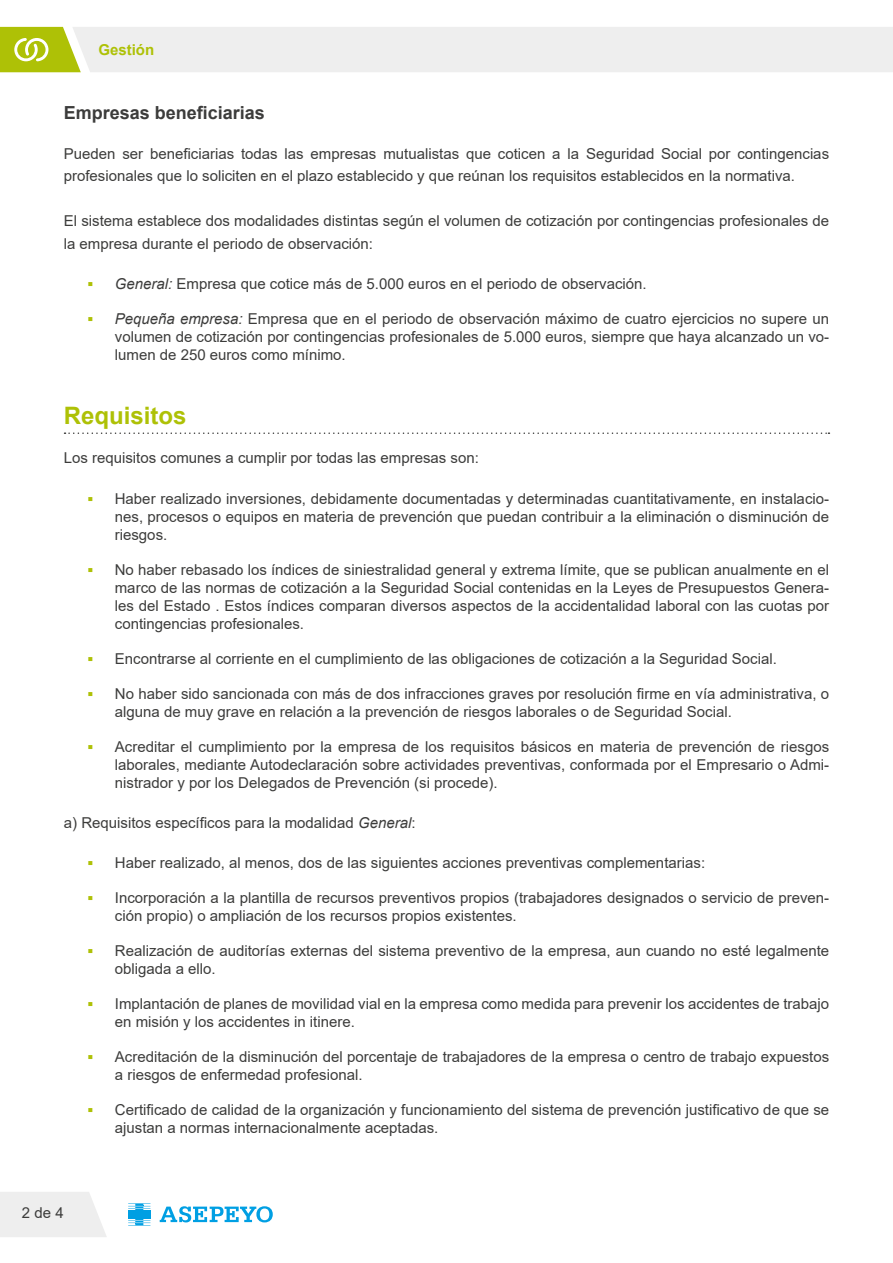
<style>
.page{position:relative;width:893px;height:1263px;background:#fff}
.page>*{position:absolute;margin:0;border:0;box-sizing:border-box;transform-origin:0 0}
.t1{font:700 24px "Arial";color:#aec106}
.t2{font:700 18px "Arial";color:#3c3c3b}
.t3{font:15px/18px "Arial";color:#3c3c3b}
.t4{font:700 15px "Arial";color:#aec106}
.s1{font-weight:700;color:#aec106}
.s2{font-style:italic}
</style>
<div class="page">
<svg style="left:0;top:27px;width:893px;height:45px;background:#e9ebdd"></svg>
<svg style="left:0;top:1192px;width:107px;height:45px;background:#efefef"></svg>
<svg style="left:65px;top:432px;width:764px;height:2px"></svg>
<hr style="left:128px;top:1213px;width:22px;height:2px;background:#009fe3">
<svg style="left:128px;top:1218px;width:22px;height:7px"></svg>
<svg style="left:128px;top:1203px;width:22px;height:7px"></svg>
<hr style="left:128px;top:1216px;width:22px;height:2px;background:#009fe3">
<hr style="left:128px;top:1211px;width:22px;height:2px;background:#009fe3">
<svg style="left:160px;top:1206px;width:113px;height:16px"></svg>
<p class="t4" style="left:98px;top:39px;width:57px">Gestión</p>
<p class="t2" style="left:64px;top:100px;width:203px">Empresas beneficiarias</p>
<p class="t3" style="left:64px;top:142px;width:767px;line-height:22.5px">Pueden ser beneficiarias todas las empresas mutualistas que coticen a la Seguridad Social por contingencias profesionales que lo soliciten en el plazo establecido y que reúnan los requisitos establecidos en la normativa.</p>
<p class="t3" style="left:64px;top:210px;width:767px;line-height:22.5px">El sistema establece dos modalidades distintas según el volumen de cotización por contingencias profesionales de la empresa durante el periodo de observación:</p>
<p class="t3" style="left:88px;top:275px;width:560px"><span class="s1">▪</span> <span class="s2">General:</span> Empresa que cotice más de 5.000 euros en el periodo de observación.</p>
<p class="t3" style="left:115px;top:310px;width:716px;text-align:justify;text-indent:-27px"><span class="s1">▪</span> <span class="s2">Pequeña empresa:</span> Empresa que en el periodo de observación máximo de cuatro ejercicios no supere un volumen de cotización por contingencias profesionales de 5.000 euros, siempre que haya alcanzado un vo&shy;lumen de 250 euros como mínimo.</p>
<h1 class="t1" style="left:64px;top:399px;width:124px">Requisitos</h1>
<p class="t3" style="left:64px;top:449px;width:417px">Los requisitos comunes a cumplir por todas las empresas son:</p>
<p class="t3" style="left:115px;top:490px;width:716px;text-align:justify;text-indent:-27px"><span class="s1">▪</span> Haber realizado inversiones, debidamente documentadas y determinadas cuantitativamente, en instalacio&shy;nes, procesos o equipos en materia de prevención que puedan contribuir a la eliminación o disminución de riesgos.</p>
<p class="t3" style="left:115px;top:561px;width:716px;text-align:justify;text-indent:-27px"><span class="s1">▪</span> No haber rebasado los índices de siniestralidad general y extrema límite, que se publican anualmente en el marco de las normas de cotización a la Seguridad Social contenidas en la Leyes de Presupuestos Genera&shy;les del Estado . Estos índices comparan diversos aspectos de la accidentalidad laboral con las cuotas por contingencias profesionales.</p>
<p class="t3" style="left:88px;top:650px;width:690px"><span class="s1">▪</span> Encontrarse al corriente en el cumplimiento de las obligaciones de cotización a la Seguridad Social.</p>
<p class="t3" style="left:115px;top:685px;width:716px;text-indent:-27px"><span class="s1">▪</span> No haber sido sancionada con más de dos infracciones graves por resolución firme en vía administrativa, o alguna de muy grave en relación a la prevención de riesgos laborales o de Seguridad Social.</p>
<p class="t3" style="left:115px;top:738px;width:716px;text-align:justify;text-indent:-27px"><span class="s1">▪</span> Acreditar el cumplimiento por la empresa de los requisitos básicos en materia de prevención de riesgos laborales, mediante Autodeclaración sobre actividades preventivas, conformada por el Empresario o Admi&shy;nistrador y por los Delegados de Prevención (si procede).</p>
<p class="t3" style="left:64px;top:813px;width:353px">a) Requisitos específicos para la modalidad <span class="s2">General</span>:</p>
<p class="t3" style="left:88px;top:854px;width:619px"><span class="s1">▪</span> Haber realizado, al menos, dos de las siguientes acciones preventivas complementarias:</p>
<p class="t3" style="left:115px;top:889px;width:716px;text-indent:-27px"><span class="s1">▪</span> Incorporación a la plantilla de recursos preventivos propios (trabajadores designados o servicio de preven&shy;ción propio) o ampliación de los recursos propios existentes.</p>
<p class="t3" style="left:115px;top:942px;width:716px;text-indent:-27px"><span class="s1">▪</span> Realización de auditorías externas del sistema preventivo de la empresa, aun cuando no esté legalmente obligada a ello.</p>
<p class="t3" style="left:115px;top:995px;width:716px;text-indent:-27px"><span class="s1">▪</span> Implantación de planes de movilidad vial en la empresa como medida para prevenir los accidentes de trabajo en misión y los accidentes in itinere.</p>
<p class="t3" style="left:115px;top:1048px;width:716px;text-indent:-27px"><span class="s1">▪</span> Acreditación de la disminución del porcentaje de trabajadores de la empresa o centro de trabajo expuestos a riesgos de enfermedad profesional.</p>
<p class="t3" style="left:115px;top:1101px;width:716px;text-indent:-27px"><span class="s1">▪</span> Certificado de calidad de la organización y funcionamiento del sistema de prevención justificativo de que se ajustan a normas internacionalmente aceptadas.</p>
<p class="t3" style="left:22px;top:1204px;width:43px">2 de 4</p>
</div>
